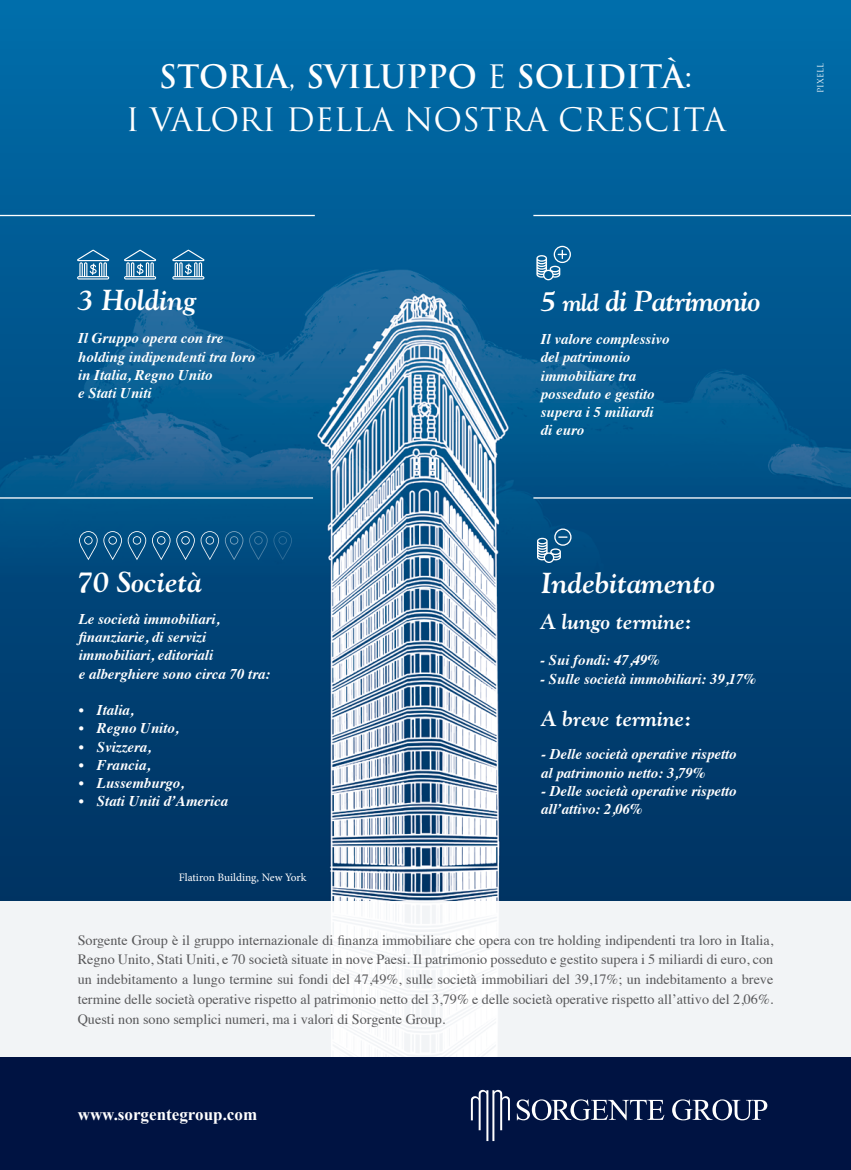
<style>
.page{position:relative;width:851px;height:1170px;background:#fff}
.page>*{position:absolute;margin:0;border:0;box-sizing:border-box;transform-origin:0 0}
.t1{font:31.5px "Trajan";color:#fff}
.t2{font:700 31.5px "Trajan";color:#fff}
.t3{font:italic 700 28.8px "Goudy";color:#fff}
.t4{font:italic 700 28.8px "Goudy";letter-spacing:-.03em;color:#fff}
.t5{font:italic 700 21.3px "Goudy";color:#fff}
.t6{font:700 16.95px "Times New Roman";color:#fff}
.t7{font:italic 700 14.85px/18.3px "Times";color:#fff}
.t8{font:14.1px/19.8px "Times";color:#58585a;text-align:justify}
.t9{font:11.4px "Minion Pro";color:#fff}
.t10{font:8.25px "Trajan";color:#fff}
.s1{font-weight:400}
.s2{font-size:24.3px}
</style>
<div class="page">
<img style="left:0;top:0;width:850px;height:901px">
<hr style="left:0;top:215px;width:315px;height:1px;background:#fff">
<hr style="left:533px;top:215px;width:317px;height:1px;background:#fff">
<hr style="left:533px;top:497px;width:317px;height:1px;background:#fff">
<hr style="left:0;top:497px;width:313px;height:1px;background:#fff">
<svg style="left:77px;top:250px;width:32px;height:29px"></svg>
<svg style="left:537px;top:528px;width:34px;height:35px"></svg>
<svg style="left:124px;top:250px;width:32px;height:29px"></svg>
<svg style="left:172px;top:250px;width:32px;height:29px"></svg>
<svg style="left:536px;top:246px;width:35px;height:34px"></svg>
<div style="left:0;top:901px;width:850px;height:165px;background:#f2f4f6"></div>
<div style="left:0;top:1056px;width:850px;height:113px;background:#001342"></div>
<svg style="left:471px;top:1089px;width:39px;height:51px"></svg>
<svg style="left:516px;top:1099px;width:148px;height:21px"></svg>
<svg style="left:672px;top:1099px;width:95px;height:21px"></svg>
<svg style="left:79px;top:531px;width:43px;height:29px"></svg>
<svg style="left:128px;top:531px;width:18px;height:29px"></svg>
<svg style="left:152px;top:531px;width:18px;height:29px"></svg>
<svg style="left:176px;top:531px;width:43px;height:29px"></svg>
<svg style="left:225px;top:531px;width:18px;height:29px"></svg>
<svg style="left:249px;top:531px;width:43px;height:29px"></svg>
<p class="t2" style="left:159px;top:56px;width:535px">STORIA<span class="s1">,</span> SVILUPPO <span class="s1">E</span> SOLIDITÀ<span class="s1">:</span></p>
<p class="t1" style="left:126px;top:100px;width:601px">I VALORI DELLA NOSTRA CRESCITA</p>
<p class="t10" style="left:815px;top:93px;width:31px;rotate:-90deg">PIXELL</p>
<p class="t3" style="left:78px;top:282px;width:120px">3 Holding</p>
<p class="t4" style="left:540px;top:283px;width:221px">5 <span class="s2">mld</span> di Patrimonio</p>
<p class="t7" style="left:78px;top:328px;width:178px">Il Gruppo opera con tre holding indipendenti tra loro in Italia, Regno Unito</p>
<p class="t7" style="left:78px;top:383px;width:75px">e Stati Uniti</p>
<p class="t7" style="left:540px;top:328px;width:130px">Il valore complessivo del patrimonio immobiliare tra posseduto e gestito supera i 5 miliardi</p>
<p class="t7" style="left:540px;top:420px;width:45px">di euro</p>
<p class="t3" style="left:77px;top:564px;width:126px">70 Società</p>
<p class="t3" style="left:540px;top:564px;width:176px">Indebitamento</p>
<p class="t7" style="left:79px;top:608px;width:193px">Le società immobiliari, finanziarie, di servizi immobiliari, editoriali<br>e alberghiere sono circa 70 tra:</p>
<p class="t7" style="left:79px;top:699px;width:56px">• Italia,</p>
<p class="t7" style="left:79px;top:717px;width:101px">• Regno Unito,</p>
<p class="t7" style="left:79px;top:736px;width:74px">• Svizzera,</p>
<p class="t7" style="left:79px;top:754px;width:73px">• Francia,</p>
<p class="t7" style="left:79px;top:772px;width:107px">• Lussemburgo,</p>
<p class="t7" style="left:79px;top:790px;width:151px">• Stati Uniti d’America</p>
<p class="t5" style="left:540px;top:608px;width:153px">A lungo termine:</p>
<p class="t7" style="left:540px;top:649px;width:121px">- Sui fondi: 47,49%</p>
<p class="t7" style="left:540px;top:668px;width:217px">- Sulle società immobiliari: 39,17%</p>
<p class="t5" style="left:541px;top:705px;width:152px">A breve termine:</p>
<p class="t7" style="left:541px;top:743px;width:197px">- Delle società operative rispetto al patrimonio netto: 3,79%</p>
<p class="t7" style="left:541px;top:780px;width:197px">- Delle società operative rispetto all’attivo: 2,06%</p>
<p class="t9" style="left:179px;top:869px;width:129px">Flatiron Building, New York</p>
<p class="t8" style="left:78px;top:928px;width:697px">Sorgente Group è il gruppo internazionale di finanza immobiliare che opera con tre holding indipendenti tra loro in Italia, Regno Unito, Stati Uniti, e 70 società situate in nove Paesi. Il patrimonio posseduto e gestito supera i 5 miliardi di euro, con un indebitamento a lungo termine sui fondi del 47,49%, sulle società immobiliari del 39,17%; un indebitamento a breve termine delle società operative rispetto al patrimonio netto del 3,79% e delle società operative rispetto all’attivo del 2,06%.<br>Questi non sono semplici numeri, ma i valori di Sorgente Group.</p>
<p class="t6" style="left:78px;top:1102px;width:181px">www.sorgentegroup.com</p>
</div>
